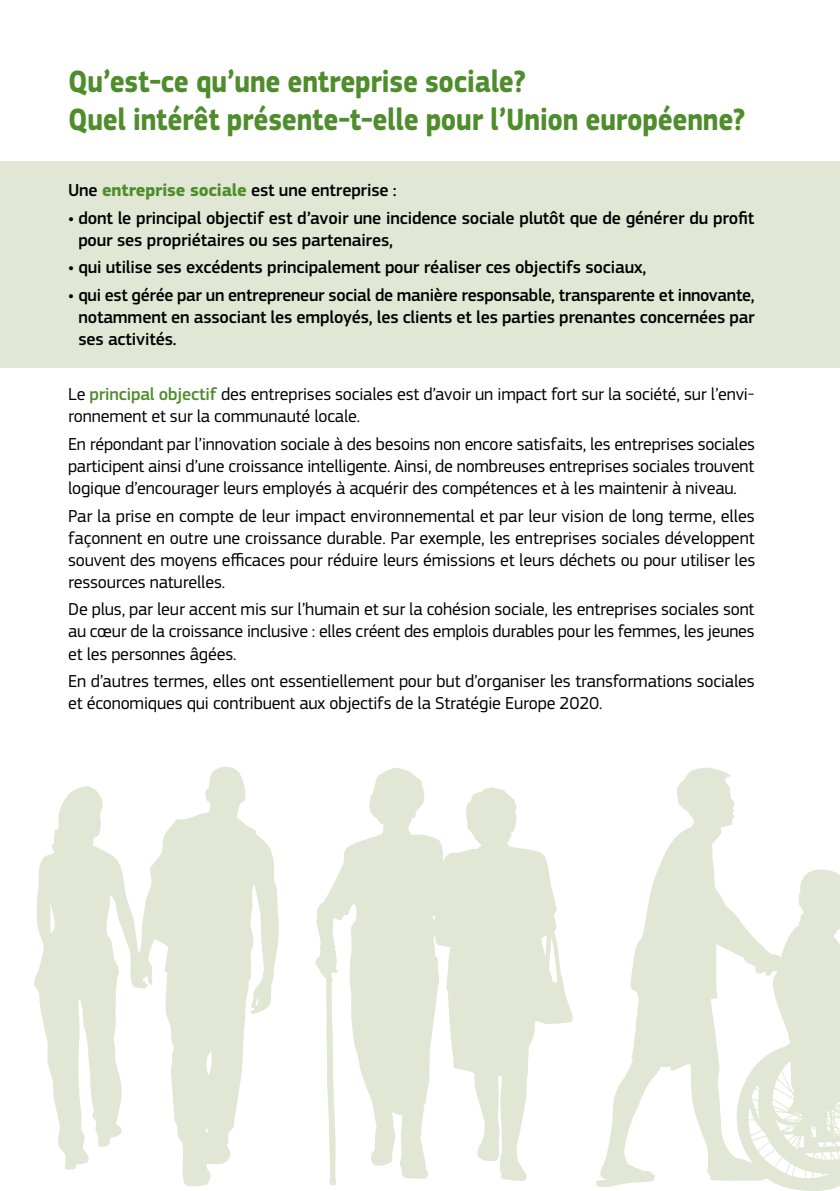
<style>
.page{position:relative;width:840px;height:1191px;background:#fff}
.page>*{position:absolute;margin:0;border:0;box-sizing:border-box;transform-origin:0 0}
.t1{font:700 32px/38px "EC Square Sans Pro";letter-spacing:-.01em;color:#4f8d2c;scale:.88 1}
.t2{font:18px/22px "EC Square Sans Pro";letter-spacing:-.01em;color:#000;text-align:justify}
.t3{font:500 18px/22px "EC Square Sans Pro";letter-spacing:-.01em;color:#000}
.s1{font-weight:700;color:#4f8d2c}
.s2{font-weight:500;color:#4f8d2c}
</style>
<div class="page">
<svg style="left:34px;top:767px;width:245px;height:420px;fill:#e1e7d4"></svg>
<svg style="left:315px;top:767px;width:257px;height:418px;fill:#e1e7d4"></svg>
<svg style="left:596px;top:767px;width:243px;height:424px"></svg>
<div style="left:0;top:161px;width:839px;height:207px;background:#e1e7d4"></div>
<h1 class="t1" style="left:68px;top:63px;width:770px">Qu’est-ce qu’une entreprise sociale?<br>Quel intérêt présente-t-elle pour l’Union européenne?</h1>
<p class="t3" style="left:68px;top:179px;width:330px">Une <span class="s1">entreprise sociale</span> est une entreprise :</p>
<p class="t3" style="left:78px;top:207px;width:677px;text-indent:-10px">• dont le principal objectif est d’avoir une incidence sociale plutôt que de générer du profit pour ses propriétaires ou ses partenaires,</p>
<p class="t3" style="left:68px;top:257px;width:579px">• qui utilise ses excédents principalement pour réaliser ces objectifs sociaux,</p>
<p class="t3" style="left:78px;top:284px;width:677px;text-align:justify;text-indent:-10px">• qui est gérée par un entrepreneur social de manière responsable, transparente et innovante, notamment en associant les employés, les clients et les parties prenantes concernées par ses activités.</p>
<p class="t2" style="left:68px;top:383px;width:687px">Le <span class="s2">principal objectif</span> des entreprises sociales est d’avoir un impact fort sur la société, sur l’envi&shy;ronnement et sur la communauté locale.</p>
<p class="t2" style="left:68px;top:433px;width:688px">En répondant par l’innovation sociale à des besoins non encore satisfaits, les entreprises sociales participent ainsi d’une croissance intelligente. Ainsi, de nombreuses entreprises sociales trouvent logique d’encourager leurs employés à acquérir des compétences et à les maintenir à niveau.</p>
<p class="t2" style="left:68px;top:505px;width:688px">Par la prise en compte de leur impact environnemental et par leur vision de long terme, elles façonnent en outre une croissance durable. Par exemple, les entreprises sociales développent souvent des moyens efficaces pour réduire leurs émissions et leurs déchets ou pour utiliser les ressources naturelles.</p>
<p class="t2" style="left:68px;top:598px;width:687px">De plus, par leur accent mis sur l’humain et sur la cohésion sociale, les entreprises sociales sont au cœur de la croissance inclusive : elles créent des emplois durables pour les femmes, les jeunes et les personnes âgées.</p>
<p class="t2" style="left:68px;top:670px;width:687px">En d’autres termes, elles ont essentiellement pour but d’organiser les transformations sociales et économiques qui contribuent aux objectifs de la Stratégie Europe 2020.</p>
</div>
